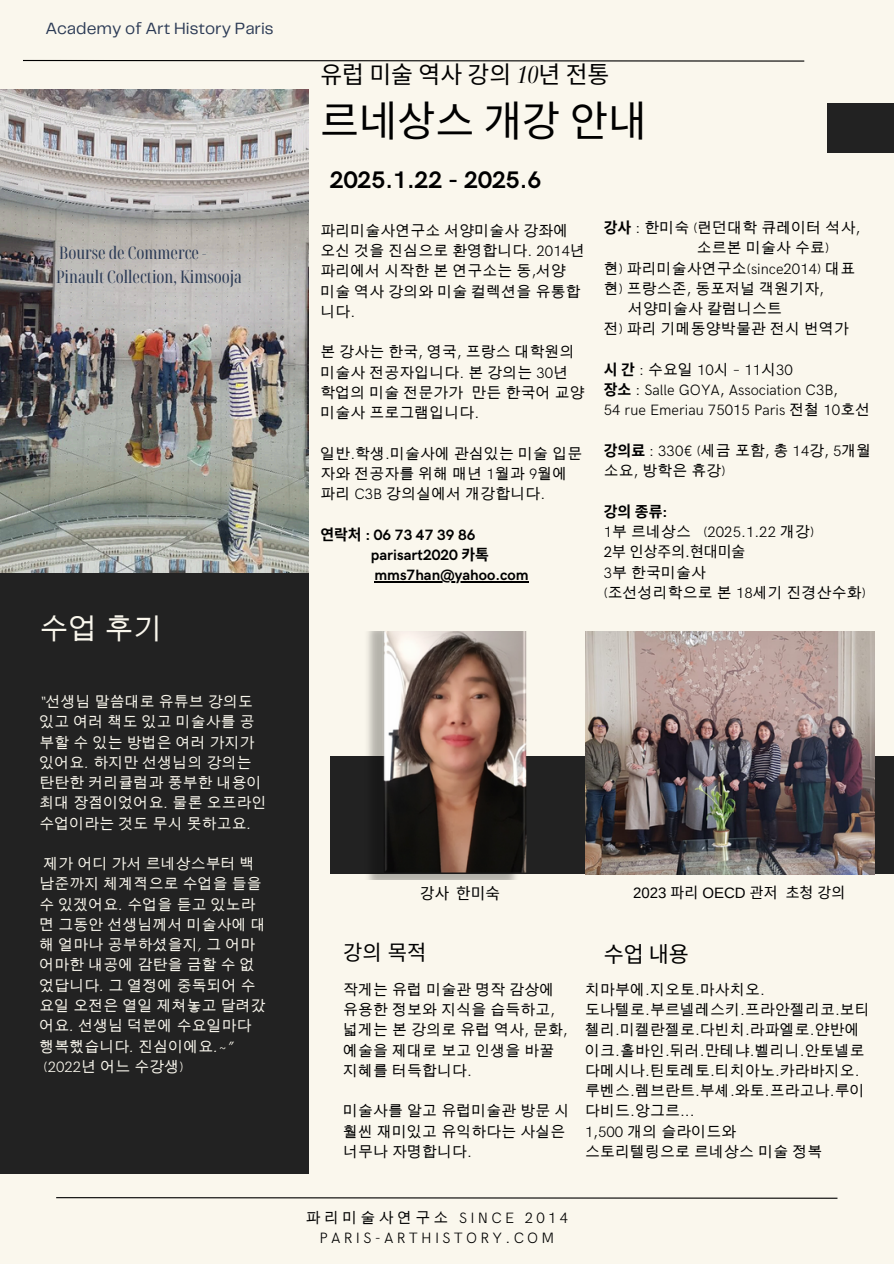
<style>
.page{position:relative;width:894px;height:1264px;background:#fff}
.page>*{position:absolute;margin:0;border:0;box-sizing:border-box;transform-origin:0 0}
.t1{font:41.7px "Noto Sans CJ Ksc";color:#000}
.t2{font:29.25px "Wen Quan Yi Micro Hei";color:#faf7ed}
.t3{font:700 24px "HK Grotesk";color:#000}
.t4{font:23.7px "Noto Sans CJ Ksc";color:#000}
.t5{font:21.75px "Noto Sans CJ Ksc";color:#000}
.t6{font:21px "Noto Sans CJ Ksc";color:#000}
.t7{font:extra-condensed 17.4px/24px "Noto Serif Display";color:#2b3a55}
.t8{font:16.95px "Telegraf";color:#2b3a55}
.t9{font:15.75px "Noto Sans CJ Ksc";color:#000}
.t10{font:15px/20.2px "Wen Quan Yi Micro Hei";color:#000}
.t11{font:15px/20.2px "Wen Quan Yi Micro Hei";color:#faf7ed}
.t12{font:300 15px "HK Grotesk";color:#000}
.t13{font:700 15px/20.2px "HK Grotesk";color:#000}
.t14{font:300 15px/20.2px "HK Grotesk";letter-spacing:.215em;color:#000;text-align:center}
.t15{font:15px "Arimo";color:#000}
.t16{font:15px "Noto Sans CJ Ksc";color:#000}
.t17{font:700 15px "Noto Sans CJ Ksc";color:#000}
.s1{font-family:"HK Grotesk";font-weight:300;font-style:italic}
.s2{font-family:"HK Grotesk";font-weight:300}
.s3{font-family:"Noto Serif Display";font-style:italic;font-stretch:extra-condensed}
.s4{font-family:"Noto Sans CJ Ksc"}
.s5{font-family:"Noto Sans CJ Ksc";font-weight:700}
.s6{font-family:"Wen Quan Yi Micro Hei";font-weight:400}
.s7{font-family:"HK Grotesk"}
</style>
<div class="page">
<div style="left:0;top:0;width:893px;height:1263px;background:#faf7ed"></div>
<img style="left:0;top:89px;width:308px;height:484px">
<div style="left:330px;top:755px;width:563px;height:118px;background:#222"></div>
<img style="left:361px;top:631px;width:165px;height:248px">
<img style="left:585px;top:631px;width:289px;height:243px">
<div style="left:0;top:573px;width:309px;height:600px;background:#222"></div>
<div style="left:826px;top:103px;width:67px;height:50px;background:#222"></div>
<svg style="left:23px;top:59px;width:782px;height:3px"></svg>
<svg style="left:56px;top:1197px;width:782px;height:2px;background:#6c6b66"></svg>
<hr style="left:374px;top:581px;width:154px;height:1px;background:#000">
<p class="t8" style="left:45px;top:22px;width:230px">Academy of Art History Paris</p>
<p class="t7" style="left:56px;top:241px;width:187px">Bourse de Commerce -<br>Pinault Collection, Kimsooja</p>
<p class="t2" style="left:40px;top:612px;width:125px">수업 후기</p>
<h5 class="t11" style="left:40px;top:691px;width:229px"><span class="s1">“</span>선생님 말씀대로 유튜브 강의도 있고 여러 책도 있고 미술사를 공 부할 수 있는 방법은 여러 가지가 있어요<span class="s1">.</span> 하지만 선생님의 강의는 탄탄한 커리큘럼과 풍부한 내용이 최대 장점이었어요<span class="s1">.</span> 물론 오프라인</h5>
<p class="t11" style="left:40px;top:813px;width:214px">수업이라는 것도 무시 못하고요<span class="s1">.</span></p>
<p class="t11" style="left:40px;top:853px;width:228px">제가 어디 가서 르네상스부터 백 남준까지 체계적으로 수업을 들을 수 있겠어요<span class="s1">.</span> 수업을 듣고 있노라 면 그동안 선생님께서 미술사에 대</p>
<h3 class="t11" style="left:40px;top:934px;width:228px">해 얼마나 공부하셨을지<span class="s1">,</span> 그 어마 어마한 내공에 감탄을 금할 수 없 었답니다<span class="s1">.</span> 그 열정에 중독되어 수 요일 오전은 열일 제쳐놓고 달려갔 어요<span class="s1">.</span> 선생님 덕분에 수요일마다 행복했습니다<span class="s1">.</span> 진심이에요<span class="s1">.~” </span><span class="s2">(2022</span>년 어느 수강생<span class="s2">)</span></h3>
<p class="t4" style="left:320px;top:55px;width:290px">유럽 미술 역사 강의 <span class="s3">10</span>년 전통</p>
<p class="t1" style="left:320px;top:87px;width:328px">르네상스 개강 안내</p>
<h1 class="t3" style="left:330px;top:166px;width:213px">2025.1.22 - 2025.6</h1>
<p class="t10" style="left:320px;top:220px;width:266px">파리미술사연구소 서양미술사 강좌에 오신 것을 진심으로 환영합니다<span class="s2">. 2014</span>년 파리에서 시작한 본 연구소는 동<span class="s2">,</span>서양 미술 역사 강의와 미술 컬렉션을 유통합</p>
<p class="t10" style="left:320px;top:301px;width:36px">니다<span class="s2">.</span></p>
<p class="t10" style="left:320px;top:342px;width:266px">본 강사는 한국<span class="s2">,</span> 영국<span class="s2">,</span> 프랑스 대학원의 미술사 전공자입니다<span class="s2">.</span> 본 강의는 <span class="s2">30</span>년 학업의 미술 전문가가 만든 한국어 교양</p>
<h5 class="t10" style="left:320px;top:403px;width:160px">미술사 프로그램입니다<span class="s2">.</span></h5>
<h5 class="t10" style="left:320px;top:443px;width:263px">일반<span class="s2">.</span>학생<span class="s2">.</span>미술사에 관심있는 미술 입문 자와 전공자를 위해 매년 <span class="s2">1</span>월과 <span class="s2">9</span>월에</h5>
<h6 class="t10" style="left:320px;top:484px;width:226px">파리 <span class="s2">C3B</span> 강의실에서 개강합니다<span class="s2">.</span></h6>
<h6 class="t13" style="left:371px;top:525px;width:120px;text-indent:-50px"><span class="s4">연락처</span> : 06 73 47 39 86 parisart2020 <span class="s4">카톡</span></h6>
<h4 class="t13" style="left:374px;top:565px;width:155px">mms7han@yahoo.com</h4>
<p class="t10" style="left:603px;top:218px;width:258px"><span class="s5">강사</span> <span class="s2">:</span> 한미숙 <span class="s2">(</span>런던대학 큐레이터 석사<span class="s2">,</span></p>
<h5 class="t10" style="left:603px;top:238px;width:253px;text-indent:93px">소르본 미술사 수료<span class="s2">)<br></span>현<span class="s2">)</span> 파리미술사연구소<span class="s2">(since2014)</span> 대표</h5>
<h2 class="t10" style="left:603px;top:278px;width:222px">현<span class="s2">)</span> 프랑스존<span class="s2">,</span> 동포저널 객원기자<span class="s2">,</span></h2>
<p class="t10" style="left:628px;top:299px;width:155px">서양미술사 칼럼니스트</p>
<p class="t10" style="left:603px;top:319px;width:247px">전<span class="s2">)</span> 파리 기메동양박물관 전시 번역가</p>
<p class="t12" style="left:603px;top:361px;width:191px"><span class="s5">시 간</span> : <span class="s6">수요일</span> 10<span class="s6">시</span> – 11<span class="s6">시</span>30</p>
<p class="t12" style="left:603px;top:382px;width:236px"><span class="s5">장소</span> : Salle GOYA, Association C3B,</p>
<p class="t12" style="left:603px;top:402px;width:268px">54 rue Emeriau 75015 Paris <span class="s6">전철</span> 10<span class="s6">호선</span></p>
<p class="t12" style="left:603px;top:442px;width:269px"><span class="s5">강의료</span> : 330€ (<span class="s6">세금 포함</span>, <span class="s6">총</span> 14<span class="s6">강</span>, 5<span class="s6">개월</span></p>
<p class="t10" style="left:603px;top:461px;width:123px">소요<span class="s2">,</span> 방학은 휴강<span class="s2">)</span></p>
<p class="t17" style="left:603px;top:499px;width:65px">강의 종류<span class="s7">:</span></p>
<p class="t12" style="left:603px;top:523px;width:212px">1<span class="s6">부 르네상스</span> (2025.1.22 <span class="s6">개강</span>)</p>
<p class="t16" style="left:603px;top:540px;width:143px"><span class="s7">2</span>부 인상주의<span class="s7">.</span>현대미술</p>
<p class="t10" style="left:603px;top:562px;width:104px"><span class="s2">3</span>부 한국미술사</p>
<p class="t10" style="left:603px;top:582px;width:263px"><span class="s2">(</span>조선성리학으로 본 <span class="s2">18</span>세기 진경산수화<span class="s2">)</span></p>
<p class="t9" style="left:420px;top:880px;width:81px">강사 한미숙</p>
<h3 class="t6" style="left:343px;top:935px;width:85px">강의 목적</h3>
<p class="t15" style="left:632px;top:884px;width:214px">2023 <span class="s4">파리</span> OECD <span class="s4">관저 초청 강의</span></p>
<p class="t5" style="left:603px;top:937px;width:87px">수업 내용</p>
<p class="t10" style="left:343px;top:979px;width:226px">작게는 유럽 미술관 명작 감상에 유용한 정보와 지식을 습득하고<span class="s2">, </span>넓게는 본 강의로 유럽 역사<span class="s2">,</span> 문화<span class="s2">, </span>예술을 제대로 보고 인생을 바꿀</p>
<p class="t10" style="left:343px;top:1060px;width:130px">지혜를 터득합니다<span class="s2">.</span></p>
<p class="t10" style="left:343px;top:1100px;width:228px">미술사를 알고 유럽미술관 방문 시 훨씬 재미있고 유익하다는 사실은 너무나 자명합니다<span class="s2">.</span></p>
<p class="t10" style="left:585px;top:979px;width:181px">치마부에<span class="s2">.</span>지오토<span class="s2">.</span>마사치오<span class="s2">.</span></p>
<h6 class="t10" style="left:585px;top:999px;width:286px">도나텔로<span class="s2">.</span>부르넬레스키<span class="s2">.</span>프라안젤리코<span class="s2">.</span>보티 첼리<span class="s2">.</span>미켈란젤로<span class="s2">.</span>다빈치<span class="s2">.</span>라파엘로<span class="s2">.</span>얀반에 이크<span class="s2">.</span>홀바인<span class="s2">.</span>뒤러<span class="s2">.</span>만테냐<span class="s2">.</span>벨리니<span class="s2">.</span>안토넬로 다메시나<span class="s2">.</span>틴토레토<span class="s2">.</span>티치아노<span class="s2">.</span>카라바지오<span class="s2">. </span>루벤스<span class="s2">.</span>렘브란트<span class="s2">.</span>부셰<span class="s2">.</span>와토<span class="s2">.</span>프라고나<span class="s2">.</span>루이 다비드<span class="s2">.</span>앙그르<span class="s2">...</span></h6>
<p class="t10" style="left:585px;top:1121px;width:153px"><span class="s2">1,500</span> 개의 슬라이드와</p>
<p class="t10" style="left:585px;top:1141px;width:239px">스토리텔링으로 르네상스 미술 정복</p>
<p class="t14" style="left:306px;top:1207px;width:263px"><span class="s6">파리미술사연구소</span> SINCE 2014<br>PARIS-ARTHISTORY.COM</p>
</div>
